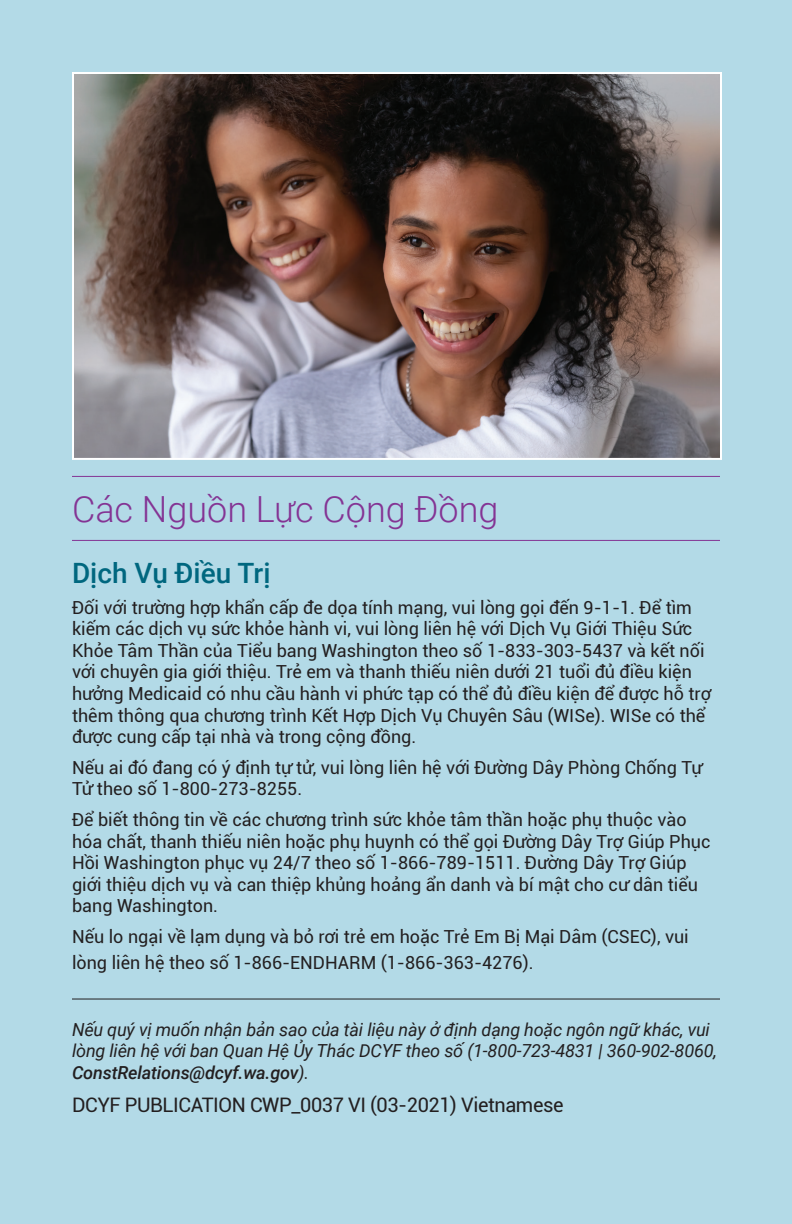
<style>
.page{position:relative;width:792px;height:1224px;background:#b3dae7}
.page>*{position:absolute;margin:0;border:0;box-sizing:border-box;transform-origin:0 0}
.t1{font:300 36px "Roboto";color:#843494}
.t2{font:500 28px "Roboto";color:#00677f}
.t3{font:20px "Roboto";letter-spacing:-.02em;color:#231f20}
.t4{font:18px/21.6px "Roboto";color:#231f20}
.t5{font:italic 18px/21.6px "Roboto";letter-spacing:-.01em;color:#231f20}
.s1{font-weight:500}
</style>
<div class="page">
<hr style="left:72px;top:476px;width:648px;height:1px;background:#843494">
<hr style="left:72px;top:540px;width:648px;height:1px;background:#843494">
<hr style="left:72px;top:999px;width:648px;height:1px;background:#231f20">
<img style="left:75px;top:75px;width:644px;height:382px">
<div style="left:72px;top:72px;width:650px;height:388px;border:2px solid #fff"></div>
<h1 class="t1" style="left:72px;top:484px;width:428px">Các Nguồn Lực Cộng Đồng</h1>
<h2 class="t2" style="left:72px;top:553px;width:200px">Dịch Vụ Điều Trị</h2>
<p class="t4" style="left:72px;top:596px;width:641px">Đối với trường hợp khẩn cấp đe dọa tính mạng, vui lòng gọi đến 9-1-1. Để tìm kiếm các dịch vụ sức khỏe hành vi, vui lòng liên hệ với Dịch Vụ Giới Thiệu Sức Khỏe Tâm Thần của Tiểu bang Washington theo số 1-833-303-5437 và kết nối với chuyên gia giới thiệu. Trẻ em và thanh thiếu niên dưới 21 tuổi đủ điều kiện hưởng Medicaid có nhu cầu hành vi phức tạp có thể đủ điều kiện để được hỗ trợ thêm thông qua chương trình Kết Hợp Dịch Vụ Chuyên Sâu (WISe). WISe có thể được cung cấp tại nhà và trong cộng đồng.</p>
<p class="t4" style="left:72px;top:756px;width:632px">Nếu ai đó đang có ý định tự tử, vui lòng liên hệ với Đường Dây Phòng Chống Tự<br>Tử theo số 1-800-273-8255.</p>
<p class="t4" style="left:72px;top:808px;width:640px">Để biết thông tin về các chương trình sức khỏe tâm thần hoặc phụ thuộc vào hóa chất, thanh thiếu niên hoặc phụ huynh có thể gọi Đường Dây Trợ Giúp Phục Hồi Washington phục vụ 24/7 theo số 1-866-789-1511. Đường Dây Trợ Giúp giới thiệu dịch vụ và can thiệp khủng hoảng ẩn danh và bí mật cho cư dân tiểu bang Washington.</p>
<p class="t4" style="left:72px;top:923px;width:618px;line-height:26px">Nếu lo ngại về lạm dụng và bỏ rơi trẻ em hoặc Trẻ Em Bị Mại Dâm (CSEC), vui lòng liên hệ theo số 1-866-ENDHARM (1-866-363-4276).</p>
<p class="t5" style="left:72px;top:1018px;width:647px">Nếu quý vị muốn nhận bản sao của tài liệu này ở định dạng hoặc ngôn ngữ khác, vui lòng liên hệ với ban Quan Hệ Ủy Thác DCYF theo số (1-800-723-4831 | 360-902-8060,<br><span class="s1">ConstRelations@dcyf.wa.gov</span>).</p>
<p class="t3" style="left:72px;top:1091px;width:493px">DCYF PUBLICATION CWP_0037 VI (03-2021) Vietnamese</p>
</div>
